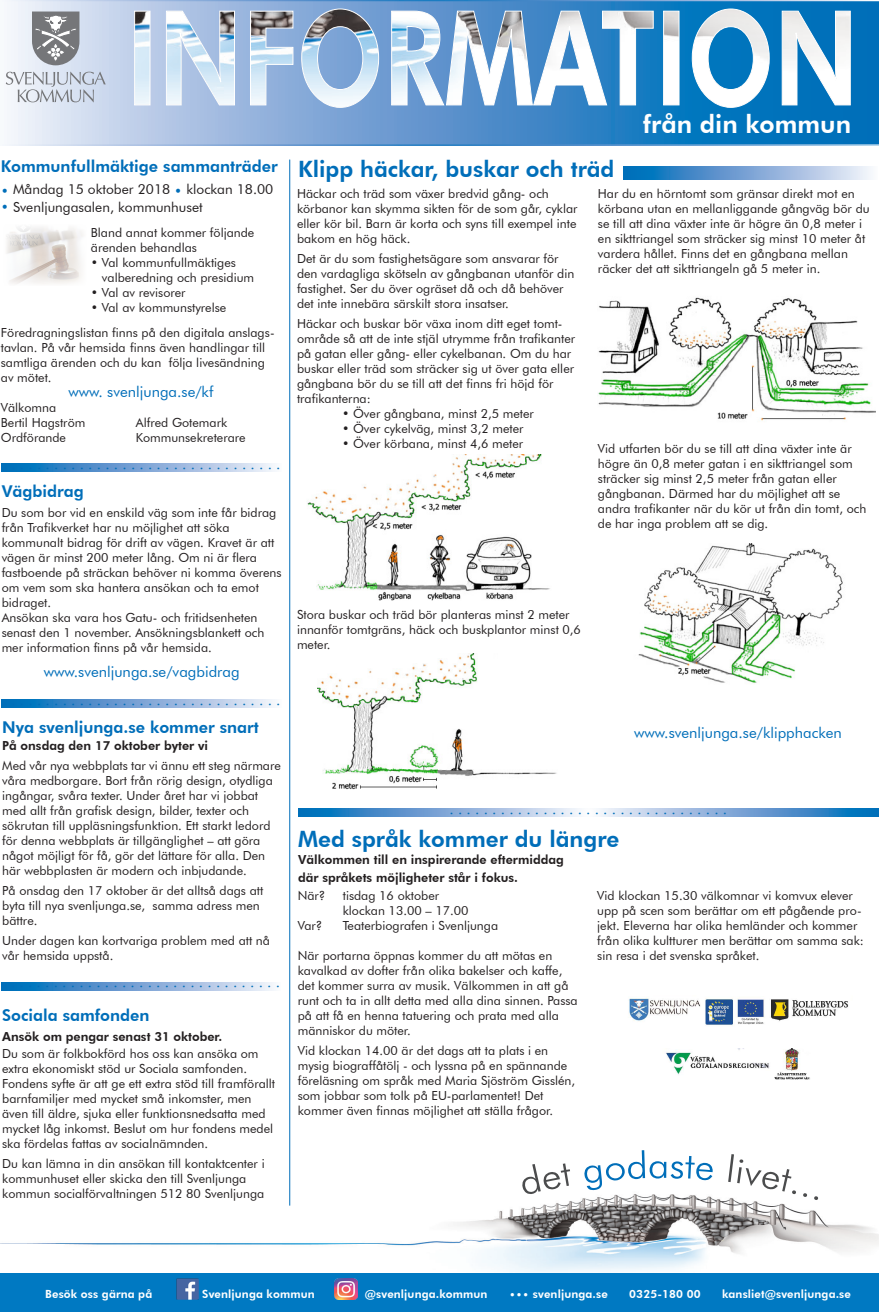
<style>
.page{position:relative;width:879px;height:1312px;background:#fff}
.page>*{position:absolute;margin:0;border:0;box-sizing:border-box;transform-origin:0 0}
.t1{font:800 25px "Futura BT";color:#fff}
.t2{font:800 22.5px "Futura BT";color:#006eb9}
.t3{font:300 17.5px "Futura BT";color:#006eb9}
.t4{font:800 16.25px "Futura BT";color:#006eb9}
.t5{font:15px "Futura BT";color:#006eb9}
.t6{font:13.75px "Futura BT";color:#231f20}
.t7{font:12.5px/15px "Futura BT";color:#231f20}
.t8{font:800 12.5px "Futura BT";color:#231f20}
.t9{font:800 11.25px "Futura BT";letter-spacing:.01em;color:#fff}
.s1{color:#006eb9}
</style>
<div class="page">
<svg style="left:5px;top:0;width:874px;height:146px;background:#6da4d4"></svg>
<div style="left:0;top:1273px;width:879px;height:38px;background:#0079c2"></div>
<img style="left:0;top:1182px;width:879px;height:90px">
<svg style="left:6px;top:72px;width:100px;height:30px;background:#cad0db"></svg>
<svg style="left:32px;top:12px;width:48px;height:53px;background:#95979a"></svg>
<img style="left:335px;top:1278px;width:23px;height:21px">
<img style="left:177px;top:1278px;width:21px;height:21px">
<svg style="left:134px;top:9px;width:716px;height:99px"></svg>
<svg style="left:522px;top:1163px;width:48px;height:30px"></svg>
<svg style="left:584px;top:1150px;width:129px;height:39px"></svg>
<svg style="left:728px;top:1154px;width:68px;height:39px"></svg>
<svg style="left:803px;top:1192px;width:4px;height:4px"></svg>
<svg style="left:814px;top:1195px;width:4px;height:4px"></svg>
<hr style="left:289px;top:159px;width:1px;height:1046px;background:#006eb9">
<svg style="left:624px;top:166px;width:247px;height:14px;background:#76a7d6"></svg>
<svg style="left:2px;top:699px;width:273px;height:8px;background:#76a7d6"></svg>
<svg style="left:2px;top:463px;width:273px;height:8px;background:#76a7d6"></svg>
<img style="left:6px;top:227px;width:77px;height:57px">
<svg style="left:299px;top:808px;width:579px;height:8px;background:#7baad7"></svg>
<svg style="left:2px;top:982px;width:272px;height:7px;background:#76a7d6"></svg>
<img style="left:638px;top:543px;width:205px;height:140px">
<img style="left:307px;top:454px;width:243px;height:147px">
<img style="left:318px;top:653px;width:239px;height:137px">
<img style="left:598px;top:297px;width:277px;height:124px">
<img style="left:666px;top:1048px;width:144px;height:32px">
<img style="left:629px;top:997px;width:219px;height:29px">
<h1 class="t1" style="left:643px;top:109px;width:210px">från din kommun</h1>
<p class="t4" style="left:1px;top:156px;width:278px">Kommunfullmäktige sammanträder</p>
<p class="t2" style="left:298px;top:156px;width:318px">Klipp häckar, buskar och träd</p>
<p class="t6" style="left:1px;top:181px;width:274px"><span class="s1">•</span> Måndag 15 oktober 2018 <span class="s1">•</span> klockan 18.00</p>
<p class="t6" style="left:1px;top:199px;width:203px"><span class="s1">•</span> Svenljungasalen, kommunhuset</p>
<p class="t7" style="left:91px;top:225px;width:165px">Bland annat kommer följande</p>
<p class="t7" style="left:91px;top:240px;width:108px">ärenden behandlas</p>
<p class="t7" style="left:91px;top:255px;width:147px">• Val kommunfullmäktiges</p>
<p class="t7" style="left:102px;top:270px;width:154px">valberedning och presidium</p>
<p class="t7" style="left:91px;top:285px;width:96px">• Val av revisorer</p>
<p class="t7" style="left:91px;top:300px;width:137px">• Val av kommunstyrelse</p>
<p class="t7" style="left:1px;top:325px;width:275px">Föredragningslistan finns på den digitala anslags&shy;tavlan. På vår hemsida finns även handlingar till samtliga ärenden och du kan följa livesändning av mötet.</p>
<p class="t5" style="left:68px;top:382px;width:146px">www. svenljunga.se/kf</p>
<p class="t7" style="left:1px;top:400px;width:57px">Välkomna</p>
<p class="t7" style="left:1px;top:415px;width:86px">Bertil Hagström</p>
<p class="t7" style="left:136px;top:415px;width:93px">Alfred Gotemark</p>
<p class="t7" style="left:1px;top:430px;width:67px">Ordförande</p>
<p class="t7" style="left:136px;top:430px;width:111px">Kommunsekreterare</p>
<p class="t7" style="left:598px;top:186px;width:273px">Har du en hörntomt som gränsar direkt mot en körbana utan en mellanliggande gångväg bör du se till att dina växter inte är högre än 0,8 meter i</p>
<p class="t7" style="left:598px;top:231px;width:269px">en sikttriangel som sträcker sig minst 10 meter åt</p>
<p class="t7" style="left:598px;top:246px;width:251px">vardera hållet. Finns det en gångbana mellan</p>
<p class="t7" style="left:598px;top:261px;width:224px">räcker det att sikttriangeln gå 5 meter in.</p>
<p class="t7" style="left:297px;top:186px;width:282px">Häckar och träd som växer bredvid gång- och körbanor kan skymma sikten för de som går, cyklar eller kör bil. Barn är korta och syns till exempel inte bakom en hög häck.</p>
<p class="t7" style="left:297px;top:251px;width:279px">Det är du som fastighetsägare som ansvarar för den vardagliga skötseln av gångbanan utanför din fastighet. Ser du över ogräset då och då behöver det inte innebära särskilt stora insatser.</p>
<p class="t7" style="left:297px;top:316px;width:267px">Häckar och buskar bör växa inom ditt eget tomt-</p>
<p class="t7" style="left:297px;top:331px;width:280px">område så att de inte stjäl utrymme från trafikanter på gatan eller gång- eller cykelbanan. Om du har buskar eller träd som sträcker sig ut över gata eller gångbana bör du se till att det finns fri höjd för trafikanterna:</p>
<p class="t7" style="left:342px;top:406px;width:193px">• Över gångbana, minst 2,5 meter</p>
<p class="t7" style="left:342px;top:421px;width:183px">• Över cykelväg, minst 3,2 meter</p>
<p class="t7" style="left:342px;top:436px;width:183px">• Över körbana, minst 4,6 meter</p>
<p class="t7" style="left:598px;top:441px;width:256px;text-align:justify">Vid utfarten bör du se till att dina växter inte är högre än 0,8 meter gatan i en sikttriangel som sträcker sig minst 2,5 meter från gatan eller</p>
<p class="t7" style="left:598px;top:486px;width:244px">gångbanan. Därmed har du möjlighet att se</p>
<p class="t7" style="left:598px;top:501px;width:270px">andra trafikanter när du kör ut från din tomt, och de har inga problem att se dig.</p>
<p class="t3" style="left:3px;top:452px;width:280px">.................................</p>
<p class="t4" style="left:2px;top:481px;width:84px">Vägbidrag</p>
<p class="t7" style="left:2px;top:505px;width:276px">Du som bor vid en enskild väg som inte får bidrag från Trafikverket har nu möjlighet att söka</p>
<p class="t7" style="left:2px;top:535px;width:281px">kommunalt bidrag för drift av vägen. Kravet är att vägen är minst 200 meter lång. Om ni är flera fastboende på sträckan behöver ni komma överens om vem som ska hantera ansökan och ta emot bidraget.</p>
<p class="t7" style="left:2px;top:610px;width:257px">Ansökan ska vara hos Gatu- och fritidsenheten</p>
<p class="t7" style="left:2px;top:625px;width:264px">senast den 1 november. Ansökningsblankett och mer information finns på vår hemsida.</p>
<p class="t5" style="left:44px;top:662px;width:197px">www.svenljunga.se/vagbidrag</p>
<p class="t3" style="left:3px;top:688px;width:280px">.................................</p>
<p class="t7" style="left:297px;top:606px;width:285px">Stora buskar och träd bör planteras minst 2 meter innanför tomtgräns, häck och buskplantor minst 0,6 meter.</p>
<p class="t4" style="left:2px;top:716px;width:258px">Nya svenljunga.se kommer snart</p>
<p class="t8" style="left:2px;top:738px;width:207px">På onsdag den 17 oktober byter vi</p>
<p class="t7" style="left:2px;top:758px;width:280px">Med vår nya webbplats tar vi ännu ett steg närmare</p>
<p class="t7" style="left:2px;top:773px;width:272px">våra medborgare. Bort från rörig design, otydliga ingångar, svåra texter. Under året har vi jobbat med allt från grafisk design, bilder, texter och</p>
<p class="t7" style="left:2px;top:818px;width:270px">sökrutan till uppläsningsfunktion. Ett starkt ledord för denna webbplats är tillgänglighet – att göra något möjligt för få, gör det lättare för alla. Den här webbplasten är modern och inbjudande.</p>
<p class="t7" style="left:2px;top:883px;width:263px">På onsdag den 17 oktober är det alltså dags att byta till nya svenljunga.se, samma adress men bättre.</p>
<p class="t7" style="left:2px;top:933px;width:269px">Under dagen kan kortvariga problem med att nå vår hemsida uppstå.</p>
<p class="t3" style="left:2px;top:970px;width:280px">.................................</p>
<p class="t4" style="left:2px;top:1004px;width:149px">Sociala samfonden</p>
<p class="t8" style="left:2px;top:1028px;width:222px">Ansök om pengar senast 31 oktober.</p>
<p class="t7" style="left:2px;top:1045px;width:274px">Du som är folkbokförd hos oss kan ansöka om extra ekonomiskt stöd ur Sociala samfonden.<br>Fondens syfte är att ge ett extra stöd till framförallt barnfamiljer med mycket små inkomster, men även till äldre, sjuka eller funktionsnedsatta med mycket låg inkomst. Beslut om hur fondens medel ska fördelas fattas av socialnämnden.</p>
<p class="t7" style="left:2px;top:1155px;width:264px">Du kan lämna in din ansökan till kontaktcenter i kommunhuset eller skicka den till Svenljunga</p>
<p class="t7" style="left:2px;top:1185px;width:263px">kommun socialförvaltningen 512 80 Svenljunga</p>
<p class="t5" style="left:634px;top:723px;width:209px">www.svenljunga.se/klipphacken</p>
<p class="t3" style="left:449px;top:796px;width:280px">.................................</p>
<p class="t2" style="left:298px;top:825px;width:323px">Med språk kommer du längre</p>
<p class="t8" style="left:298px;top:852px;width:267px">Välkommen till en inspirerande eftermiddag</p>
<p class="t8" style="left:298px;top:869px;width:221px">där språkets möjligheter står i fokus.</p>
<p class="t7" style="left:298px;top:887px;width:29px">När?</p>
<p class="t7" style="left:343px;top:887px;width:98px">tisdag 16 oktober</p>
<p class="t7" style="left:343px;top:902px;width:127px">klockan 13.00 – 17.00</p>
<p class="t7" style="left:298px;top:917px;width:26px">Var?</p>
<p class="t7" style="left:343px;top:917px;width:157px">Teaterbiografen i Svenljunga</p>
<p class="t7" style="left:298px;top:947px;width:281px">När portarna öppnas kommer du att mötas en kavalkad av dofter från olika bakelser och kaffe, det kommer surra av musik. Välkommen in att gå runt och ta in allt detta med alla dina sinnen. Passa på att få en henna tatuering och prata med alla människor du möter.</p>
<p class="t7" style="left:298px;top:1042px;width:252px">Vid klockan 14.00 är det dags att ta plats i en</p>
<p class="t7" style="left:298px;top:1057px;width:279px">mysig biograffåtölj - och lyssna på en spännande föreläsning om språk med Maria Sjöström Gisslén, som jobbar som tolk på EU-parlamentet! Det</p>
<p class="t7" style="left:298px;top:1102px;width:257px">kommer även finnas möjlighet att ställa frågor.</p>
<p class="t7" style="left:597px;top:887px;width:268px">Vid klockan 15.30 välkomnar vi komvux elever upp på scen som berättar om ett pågående pro&shy;jekt. Eleverna har olika hemländer och kommer från olika kultturer men berättar om samma sak: sin resa i det svenska språket.</p>
<p class="t9" style="left:45px;top:1286px;width:108px">Besök oss gärna på</p>
<p class="t9" style="left:202px;top:1286px;width:114px">Svenljunga kommun</p>
<p class="t9" style="left:365px;top:1286px;width:124px">@svenljunga.kommun</p>
<p class="t9" style="left:509px;top:1286px;width:100px">••• svenljunga.se</p>
<p class="t9" style="left:629px;top:1286px;width:73px">0325-180 00</p>
<p class="t9" style="left:722px;top:1286px;width:130px">kansliet@svenljunga.se</p>
</div>
